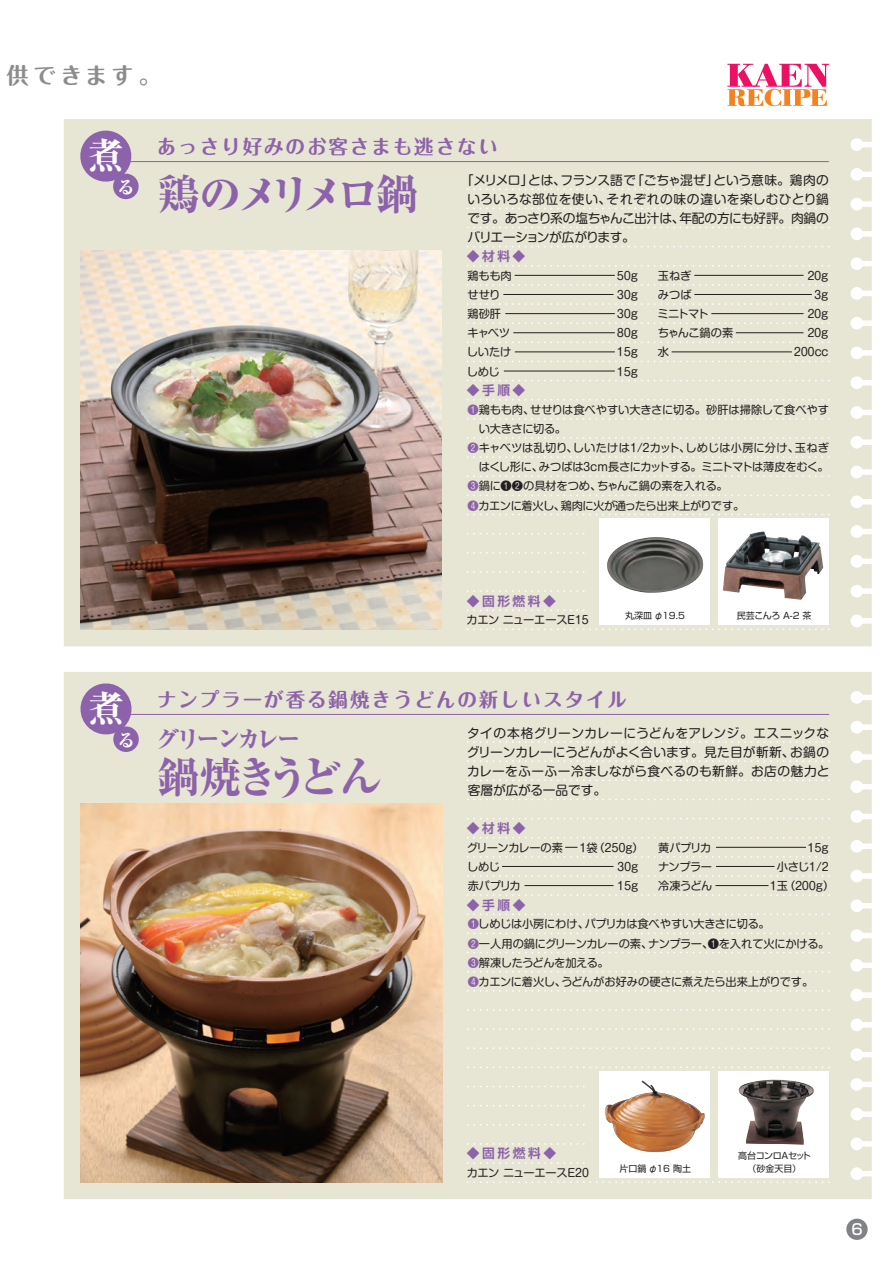
<style>
.page{position:relative;width:893px;height:1263px;background:#fff}
.page>*{position:absolute;margin:0;border:0;box-sizing:border-box;transform-origin:0 0}
.t1{font:800 42px "Ryumin Pr 5";letter-spacing:-.13em;color:#8c62aa}
.t2{font:800 36px "Ryumin Pro";color:#fff}
.t3{font:800 24px "Ryumin Pr 5";letter-spacing:-.15em;color:#8c62aa}
.t4{font:700 22.5px "Maru Fo Pro";letter-spacing:.17em;color:#8e8b8b}
.t5{font:700 19.5px "Maru Fo Pro";letter-spacing:.1em;color:#8c62aa}
.t6{font:800 18px "Ryumin Pro";color:#fff}
.t7{font:500 15px "Shin Go Pr 5";color:#fff}
.t8{font:12.75px/19.2px "Shin M Go Pro";letter-spacing:-.01em;color:#231f20;text-align:justify}
.t9{font:700 12.75px "Shin Go Pro De";letter-spacing:.2em;color:#8c62aa}
.t10{font:11.25px/19.2px "Shin M Go Pro";letter-spacing:-.03em;color:#231f20}
.t11{font:11.25px "Shin M Go Pro";letter-spacing:.005em;color:#231f20}
.t12{font:11.25px "Shin M Go Pro";letter-spacing:-.05em;color:#231f20}
.t13{font:11.25px "Shin M Go Pro";letter-spacing:-.01em;color:#231f20}
.t14{font:11.25px/19.2px "Shin M Go Pro";letter-spacing:-.38em;color:#231f20;text-align:right}
.t15{font:11.25px/19.2px "Shin M Go Pro";letter-spacing:-.385em;color:#231f20}
.t16{font:9px "Shin Go Pr 5";letter-spacing:-.01em;color:#231f20}
.t17{font:9px/12.8px "Shin Go Pr 5";letter-spacing:-.03em;color:#231f20;text-align:center}
.s1{color:#8c62aa}
</style>
<div class="page">
<div style="left:64px;top:672px;width:808px;height:527px;background:#e7e5d4"></div>
<div style="left:64px;top:119px;width:808px;height:527px;background:#e7e5d4"></div>
<svg style="left:468px;top:741px;width:363px;height:2px"></svg>
<svg style="left:468px;top:760px;width:363px;height:2px"></svg>
<svg style="left:468px;top:779px;width:363px;height:2px"></svg>
<svg style="left:468px;top:798px;width:363px;height:2px"></svg>
<svg style="left:468px;top:818px;width:363px;height:1px"></svg>
<svg style="left:468px;top:837px;width:363px;height:2px"></svg>
<svg style="left:468px;top:856px;width:363px;height:2px"></svg>
<svg style="left:468px;top:875px;width:363px;height:2px"></svg>
<svg style="left:468px;top:894px;width:363px;height:2px"></svg>
<svg style="left:468px;top:913px;width:363px;height:2px"></svg>
<svg style="left:468px;top:932px;width:363px;height:2px"></svg>
<svg style="left:468px;top:952px;width:363px;height:1px"></svg>
<svg style="left:468px;top:971px;width:363px;height:1px"></svg>
<svg style="left:468px;top:990px;width:363px;height:2px"></svg>
<svg style="left:468px;top:1009px;width:363px;height:2px"></svg>
<svg style="left:468px;top:1028px;width:363px;height:2px"></svg>
<svg style="left:468px;top:1047px;width:363px;height:2px"></svg>
<svg style="left:468px;top:1066px;width:363px;height:2px"></svg>
<svg style="left:468px;top:1085px;width:117px;height:2px"></svg>
<svg style="left:468px;top:1105px;width:117px;height:1px"></svg>
<svg style="left:468px;top:1124px;width:117px;height:2px"></svg>
<svg style="left:468px;top:1143px;width:117px;height:2px"></svg>
<svg style="left:468px;top:1162px;width:117px;height:2px"></svg>
<svg style="left:468px;top:1181px;width:363px;height:2px"></svg>
<svg style="left:727px;top:64px;width:102px;height:42px"></svg>
<div style="left:846px;top:1219px;width:22px;height:21px;background:#808285;border-radius:50%"></div>
<hr style="left:124px;top:714px;width:705px;height:1px;background:#8c62aa">
<hr style="left:716px;top:847px;width:90px;height:1px;background:#231f20">
<hr style="left:716px;top:866px;width:58px;height:1px;background:#231f20">
<svg style="left:565px;top:847px;width:12px;height:1px"></svg>
<hr style="left:715px;top:885px;width:53px;height:1px;background:#231f20">
<hr style="left:502px;top:866px;width:112px;height:1px;background:#231f20">
<hr style="left:524px;top:885px;width:90px;height:1px;background:#231f20">
<svg style="left:78px;top:681px;width:62px;height:72px;background:#b39abc"></svg>
<img style="left:81px;top:804px;width:361px;height:378px">
<div style="left:718px;top:1071px;width:111px;height:107px;background:#fff"></div>
<img style="left:738px;top:1079px;width:76px;height:66px">
<div style="left:599px;top:1071px;width:111px;height:107px;background:#fff"></div>
<img style="left:596px;top:1075px;width:115px;height:124px">
<svg style="left:467px;top:188px;width:364px;height:2px"></svg>
<svg style="left:467px;top:207px;width:364px;height:2px"></svg>
<svg style="left:467px;top:227px;width:364px;height:1px"></svg>
<svg style="left:467px;top:246px;width:364px;height:2px"></svg>
<svg style="left:467px;top:265px;width:364px;height:2px"></svg>
<svg style="left:467px;top:284px;width:364px;height:2px"></svg>
<svg style="left:467px;top:303px;width:364px;height:2px"></svg>
<svg style="left:467px;top:322px;width:364px;height:2px"></svg>
<svg style="left:467px;top:341px;width:364px;height:2px"></svg>
<svg style="left:467px;top:361px;width:364px;height:1px"></svg>
<svg style="left:467px;top:380px;width:364px;height:1px"></svg>
<svg style="left:467px;top:399px;width:364px;height:2px"></svg>
<svg style="left:467px;top:418px;width:364px;height:2px"></svg>
<svg style="left:467px;top:437px;width:364px;height:2px"></svg>
<svg style="left:467px;top:456px;width:364px;height:2px"></svg>
<svg style="left:467px;top:475px;width:364px;height:2px"></svg>
<svg style="left:467px;top:494px;width:364px;height:2px"></svg>
<svg style="left:467px;top:514px;width:364px;height:1px"></svg>
<svg style="left:467px;top:533px;width:117px;height:2px"></svg>
<svg style="left:467px;top:552px;width:117px;height:2px"></svg>
<svg style="left:467px;top:571px;width:117px;height:2px"></svg>
<svg style="left:467px;top:590px;width:117px;height:2px"></svg>
<svg style="left:467px;top:609px;width:117px;height:2px"></svg>
<svg style="left:467px;top:628px;width:364px;height:2px"></svg>
<hr style="left:124px;top:161px;width:705px;height:1px;background:#8c62aa">
<div style="left:599px;top:519px;width:111px;height:106px;background:#fff"></div>
<hr style="left:694px;top:275px;width:109px;height:1px;background:#231f20">
<hr style="left:515px;top:275px;width:100px;height:1px;background:#231f20">
<hr style="left:694px;top:294px;width:118px;height:1px;background:#231f20">
<hr style="left:503px;top:294px;width:111px;height:1px;background:#231f20">
<hr style="left:711px;top:313px;width:92px;height:1px;background:#231f20">
<hr style="left:505px;top:313px;width:110px;height:1px;background:#231f20">
<hr style="left:513px;top:332px;width:102px;height:1px;background:#231f20">
<hr style="left:736px;top:332px;width:67px;height:1px;background:#231f20">
<hr style="left:515px;top:352px;width:100px;height:1px;background:#231f20">
<hr style="left:672px;top:352px;width:120px;height:1px;background:#231f20">
<hr style="left:504px;top:371px;width:111px;height:1px;background:#231f20">
<svg style="left:78px;top:128px;width:62px;height:72px;background:#b39abc"></svg>
<img style="left:81px;top:251px;width:361px;height:378px">
<div style="left:718px;top:519px;width:111px;height:106px;background:#fff"></div>
<img style="left:607px;top:537px;width:97px;height:56px">
<img style="left:723px;top:532px;width:100px;height:68px">
<h3 class="t4" style="left:7px;top:58px;width:156px">供できます。</h3>
<h3 class="t5" style="left:157px;top:131px;width:343px">あっさり好みのお客さまも逃さない</h3>
<p class="t8" style="left:467px;top:169px;width:363px;text-indent:-6px">「メリメロ」とは、フランス語で「ごちゃ混ぜ」という意味。鶏肉のいろいろな部位を使い、それぞれの味の違いを楽しむひとり鍋です。あっさり系の塩ちゃんこ出汁は、年配の方にも好評。肉鍋のバリエーションが広がります。</p>
<h2 class="t2" style="left:88px;top:127px;width:37px">煮</h2>
<h3 class="t6" style="left:117px;top:173px;width:19px">る</h3>
<h1 class="t1" style="left:158px;top:162px;width:262px">鶏のメリメロ鍋</h1>
<p class="t9" style="left:467px;top:246px;width:60px">◆材料◆</p>
<p class="t10" style="left:467px;top:265px;width:46px">鶏もも肉せせり鶏砂肝キャベツしいたけしめじ</p>
<p class="t10" style="left:658px;top:265px;width:77px">玉ねぎ<br>みつば<br>ミニトマト<br>ちゃんこ鍋の素水</p>
<p class="t10" style="left:615px;top:265px;width:27px;text-align:justify">５０ｇ３０ｇ３０ｇ８０ｇ１５ｇ１５ｇ</p>
<p class="t14" style="left:792px;top:265px;width:40px">２０ｇ<br>３ｇ<br>２０ｇ<br>２０ｇ<br>２００cc</p>
<p class="t9" style="left:467px;top:380px;width:60px">◆手順◆</p>
<p class="t13" style="left:467px;top:401px;width:363px"><span class="s1">❶</span>鶏もも肉、せせりは食べやすい大きさに切る。砂肝は掃除して食べやす</p>
<p class="t10" style="left:479px;top:418px;width:89px">い大きさに切る。</p>
<p class="t11" style="left:467px;top:439px;width:363px"><span class="s1">❷</span>キャベツは乱切り、しいたけは１/２カット、しめじは小房に分け、玉ねぎ</p>
<p class="t12" style="left:479px;top:458px;width:351px">はくし形に、みつばは３ｃｍ長さにカットする。ミニトマトは薄皮をむく。</p>
<p class="t10" style="left:467px;top:475px;width:262px"><span class="s1">❸</span>鍋に❶❷の具材をつめ、ちゃんこ鍋の素を入れる。</p>
<p class="t10" style="left:467px;top:494px;width:278px"><span class="s1">❹</span>カエンに着火し、鶏肉に火が通ったら出来上がりです。</p>
<h2 class="t2" style="left:88px;top:680px;width:37px">煮</h2>
<h3 class="t6" style="left:117px;top:726px;width:19px">る</h3>
<p class="t9" style="left:467px;top:590px;width:91px">◆固形燃料◆</p>
<p class="t10" style="left:467px;top:609px;width:124px">カエン ニューエースE15</p>
<p class="t16" style="left:625px;top:608px;width:61px">丸深皿 φ19.5</p>
<p class="t16" style="left:737px;top:608px;width:76px">民芸こんろ A-2 茶</p>
<h3 class="t5" style="left:157px;top:684px;width:471px">ナンプラーが香る鍋焼きうどんの新しいスタイル</h3>
<p class="t8" style="left:467px;top:722px;width:364px">タイの本格グリーンカレーにうどんをアレンジ。エスニックなグリーンカレーにうどんがよく合います。見た目が斬新、お鍋のカレーをふーふー冷ましながら食べるのも新鮮。お店の魅力と客層が広がる一品です。</p>
<h3 class="t3" style="left:155px;top:720px;width:147px">グリーンカレー</h3>
<h1 class="t1" style="left:157px;top:745px;width:226px">鍋焼きうどん</h1>
<p class="t9" style="left:467px;top:818px;width:60px">◆材料◆</p>
<p class="t10" style="left:467px;top:836px;width:98px">グリーンカレーの素しめじ<br>赤パプリカ</p>
<p class="t10" style="left:658px;top:836px;width:56px;text-align:justify">黄パプリカナンプラー冷凍うどん</p>
<p class="t15" style="left:615px;top:836px;width:30px;text-indent:-38px">１袋（２５０ｇ）<br>３０ｇ<br>１５ｇ</p>
<p class="t10" style="left:806px;top:836px;width:27px">１５ｇ</p>
<p class="t10" style="left:777px;top:856px;width:53px">小さじ1/2</p>
<p class="t10" style="left:768px;top:875px;width:68px">１玉（２００ｇ）</p>
<p class="t9" style="left:467px;top:894px;width:60px">◆手順◆</p>
<p class="t10" style="left:468px;top:913px;width:363px"><span class="s1">❶</span>しめじは小房にわけ、パプリカは食べやすい大きさに切る。<br><span class="s1">❷</span>一人用の鍋にグリーンカレーの素、ナンプラー、❶を入れて火にかける。<br><span class="s1">❸</span>解凍したうどんを加える。<br><span class="s1">❹</span>カエンに着火し、うどんがお好みの硬さに煮えたら出来上がりです。</p>
<p class="t9" style="left:467px;top:1143px;width:91px">◆固形燃料◆</p>
<p class="t10" style="left:467px;top:1162px;width:124px">カエン ニューエースE20</p>
<p class="t16" style="left:619px;top:1161px;width:73px">片口鍋 φ16 陶土</p>
<p class="t17" style="left:738px;top:1148px;width:74px">高台コンロAセット（砂金天目）</p>
<h3 class="t7" style="left:851px;top:1217px;width:13px">6</h3>
</div>
